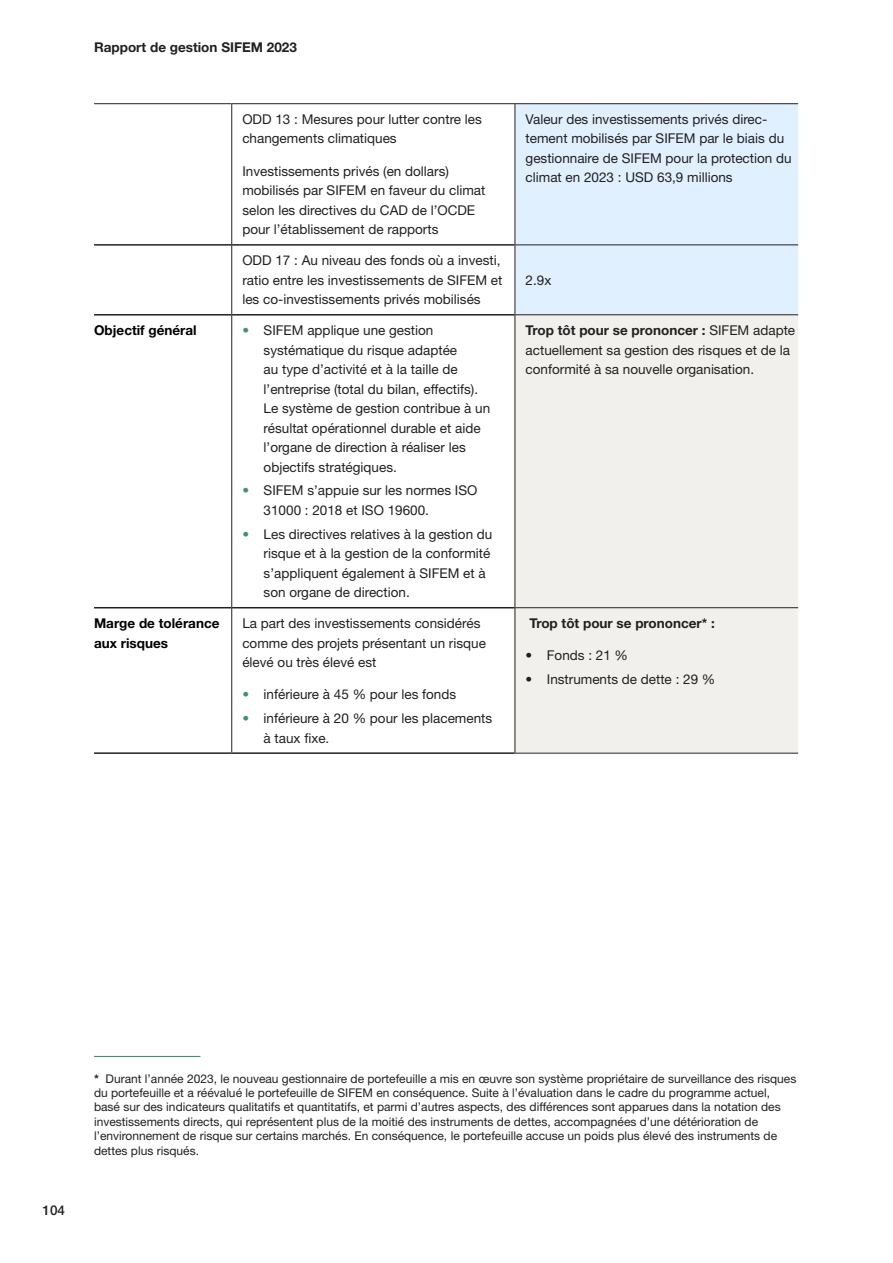
<style>
.page{position:relative;width:893px;height:1263px;background:#fff}
.page>*{position:absolute;margin:0;border:0;box-sizing:border-box;transform-origin:0 0}
.Paragraph_1{font:13.5px/19.5px "Helvetica Neue LT Pro";color:#231f20}
.Paragraph_1-2{font:700 13.5px "Helvetica Neue LT Pro";color:#231f20}
.Paragraph_1-3{font:700 13.5px/19.5px "Helvetica Neue LT Pro";color:#000}
.t1{font:500 13.5px "Helvetica Neue LT Pro";color:#231f20}
.Footnotes{font:12px/14.4px "Helvetica Neue LT Pro";color:#231f20}
.s1{font-weight:700;color:#429169}
.s2{font-weight:700}
</style>
<div class="page">
<div style="left:516px;top:104px;width:282px;height:210px;background:#e0f0ff"></div>
<div style="left:516px;top:315px;width:282px;height:438px;background:#f2f0ed"></div>
<hr style="left:94px;top:244px;width:137px;height:2px;background:#231f20">
<hr style="left:232px;top:244px;width:283px;height:2px;background:#231f20">
<hr style="left:94px;top:314px;width:137px;height:2px;background:#231f20">
<hr style="left:232px;top:314px;width:283px;height:2px;background:#231f20">
<hr style="left:94px;top:607px;width:137px;height:1px;background:#231f20">
<hr style="left:232px;top:607px;width:283px;height:1px;background:#231f20">
<hr style="left:232px;top:752px;width:283px;height:2px;background:#231f20">
<hr style="left:231px;top:104px;width:1px;height:141px;background:#231f20">
<hr style="left:231px;top:245px;width:1px;height:70px;background:#231f20">
<hr style="left:231px;top:315px;width:1px;height:293px;background:#231f20">
<hr style="left:231px;top:608px;width:1px;height:144px;background:#231f20">
<hr style="left:515px;top:608px;width:1px;height:145px;background:#231f20">
<hr style="left:515px;top:607px;width:283px;height:1px;background:#231f20">
<hr style="left:515px;top:753px;width:283px;height:1px;background:#231f20">
<hr style="left:515px;top:104px;width:1px;height:140px;background:#231f20">
<hr style="left:515px;top:245px;width:1px;height:69px;background:#231f20">
<hr style="left:515px;top:315px;width:1px;height:292px;background:#231f20">
<hr style="left:515px;top:103px;width:283px;height:1px;background:#231f20">
<hr style="left:515px;top:244px;width:283px;height:1px;background:#231f20">
<hr style="left:515px;top:314px;width:283px;height:1px;background:#231f20">
<hr style="left:94px;top:752px;width:138px;height:2px;background:#231f20">
<hr style="left:94px;top:103px;width:138px;height:1px;background:#231f20">
<hr style="left:232px;top:103px;width:283px;height:1px;background:#231f20">
<hr style="left:94px;top:1056px;width:106px;height:1px;background:#429169">
<p class="Paragraph_1-2" style="left:94px;top:39px;width:204px">Rapport de gestion SIFEM 2023</p>
<p class="Paragraph_1" style="left:242px;top:109px;width:241px">ODD 13 : Mesures pour lutter contre les changements climatiques</p>
<p class="Paragraph_1" style="left:242px;top:161px;width:245px">Investissements privés (en dollars) mobilisés par SIFEM en faveur du climat selon les directives du CAD de l’OCDE pour l’établissement de rapports</p>
<p class="Paragraph_1" style="left:242px;top:250px;width:262px">ODD 17 : Au niveau des fonds où a investi, ratio entre les investissements de SIFEM et les co-investissements privés mobilisés</p>
<p class="Paragraph_1-3" style="left:94px;top:320px;width:104px">Objectif général</p>
<p class="Paragraph_1" style="left:264px;top:320px;width:228px;text-indent:-21px"><span class="s1">•</span> SIFEM applique une gestion systématique du risque adaptée<br>au type d’activité et à la taille de l’entreprise (total du bilan, effectifs).<br>Le système de gestion contribue à un résultat opérationnel durable et aide l’organe de direction à réaliser les objectifs stratégiques.</p>
<p class="Paragraph_1" style="left:264px;top:480px;width:215px;text-indent:-21px"><span class="s1">•</span> SIFEM s’appuie sur les normes ISO<br>31000 : 2018 et ISO 19600.</p>
<p class="Paragraph_1" style="left:264px;top:524px;width:230px;text-indent:-21px"><span class="s1">•</span> Les directives relatives à la gestion du risque et à la gestion de la conformité s’appliquent également à SIFEM et à son organe de direction.</p>
<p class="Paragraph_1-3" style="left:94px;top:613px;width:127px">Marge de tolérance aux risques</p>
<p class="Paragraph_1" style="left:242px;top:613px;width:245px">La part des investissements considérés comme des projets présentant un risque élevé ou très élevé est</p>
<p class="Paragraph_1" style="left:242px;top:684px;width:215px"><span class="s1">•</span> inférieure à 45 % pour les fonds</p>
<p class="Paragraph_1" style="left:264px;top:708px;width:230px;text-indent:-21px"><span class="s1">•</span> inférieure à 20 % pour les placements à taux fixe.</p>
<p class="Paragraph_1" style="left:526px;top:109px;width:268px">Valeur des investissements privés direc&shy;tement mobilisés par SIFEM par le biais du gestionnaire de SIFEM pour la protection du climat en 2023 : USD 63,9 millions</p>
<p class="Paragraph_1" style="left:526px;top:270px;width:27px">2.9x</p>
<p class="Paragraph_1" style="left:526px;top:320px;width:271px"><span class="s2">Trop tôt pour se prononcer :</span> SIFEM adapte actuellement sa gestion des risques et de la conformité à sa nouvelle organisation.</p>
<p class="Paragraph_1-2" style="left:529px;top:615px;width:187px">Trop tôt pour se prononcer* :</p>
<p class="Paragraph_1" style="left:526px;top:645px;width:104px">• Fonds : 21 %</p>
<p class="Paragraph_1" style="left:526px;top:669px;width:191px">• Instruments de dette : 29 %</p>
<p class="t1" style="left:43px;top:1202px;width:24px">104</p>
<p class="Footnotes" style="left:94px;top:1071px;width:704px"><span class="s2">*</span> Durant l’année 2023, le nouveau gestionnaire de portefeuille a mis en œuvre son système propriétaire de surveillance des risques du portefeuille et a réévalué le portefeuille de SIFEM en conséquence. Suite à l’évaluation dans le cadre du programme actuel, basé sur des indicateurs qualitatifs et quantitatifs, et parmi d’autres aspects, des différences sont apparues dans la notation des investissements directs, qui représentent plus de la moitié des instruments de dettes, accompagnées d’une détérioration de l’environnement de risque sur certains marchés. En conséquence, le portefeuille accuse un poids plus élevé des instruments de dettes plus risqués.</p>
</div>
